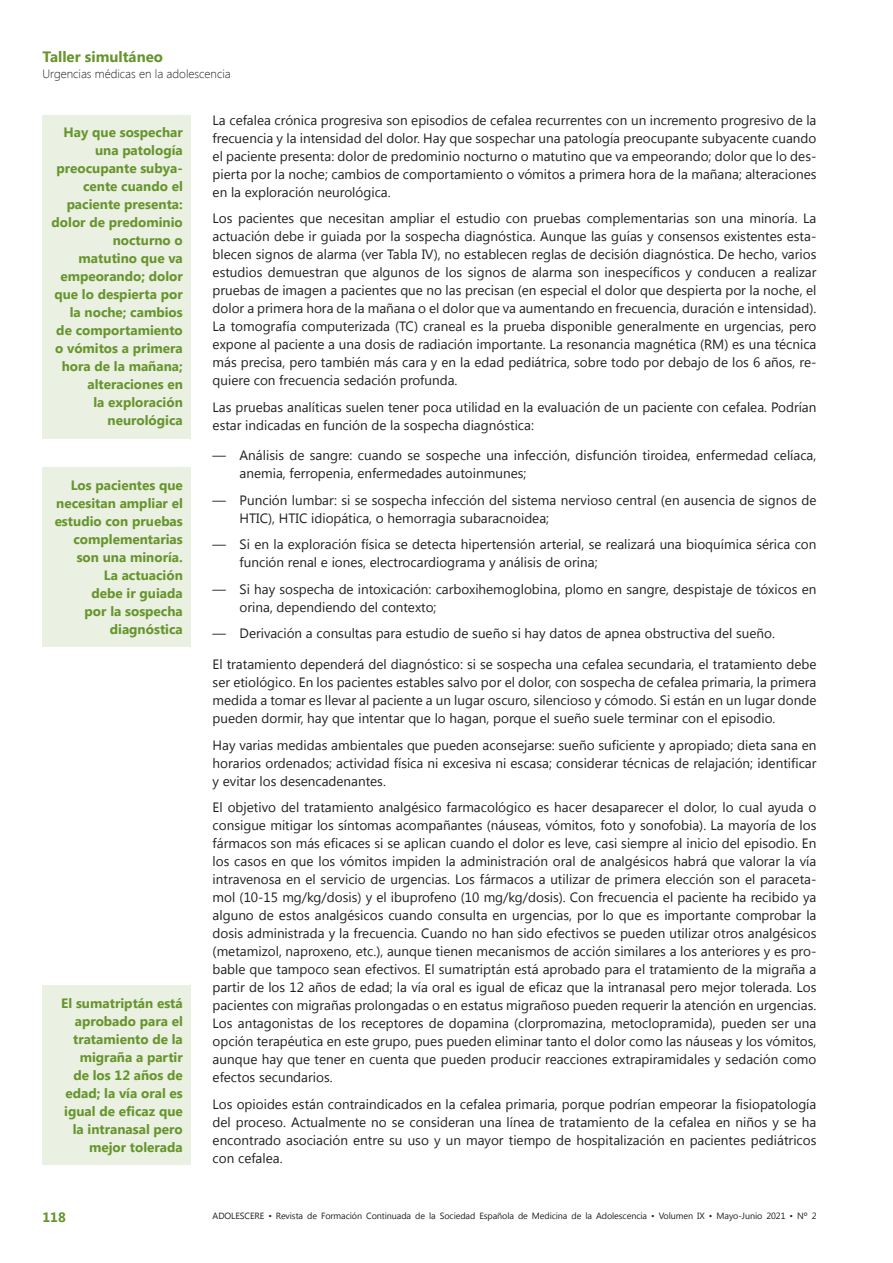
<style>
.page{position:relative;width:893px;height:1263px;background:#fff}
.page>*{position:absolute;margin:0;border:0;box-sizing:border-box;transform-origin:0 0}
.t1{font:700 15px "Segoe UI";color:#66952c}
.t2{font:13.5px/18px "Segoe UI";color:#231f20;text-align:justify}
.t3{font:700 13.5px/18px "Segoe UI";color:#66952c;text-align:right}
.t4{font:300 12px "Segoe UI";color:#231f20}
.t5{font:9px "Segoe UI";letter-spacing:-.01em;color:#231f20}
</style>
<div class="page">
<div style="left:43px;top:115px;width:148px;height:323px;background:#eaf0e2"></div>
<div style="left:43px;top:467px;width:148px;height:180px;background:#eaf0e2"></div>
<div style="left:43px;top:985px;width:148px;height:180px;background:#eaf0e2"></div>
<p class="t1" style="left:43px;top:46px;width:122px">Taller simultáneo</p>
<p class="t4" style="left:43px;top:66px;width:190px">Urgencias médicas en la adolescencia</p>
<p class="t3" style="left:52px;top:123px;width:133px">Hay que sospechar una patología preocupante subya&shy;cente cuando el paciente presenta: dolor de predominio nocturno o matutino que va empeorando; dolor que lo despierta por la noche; cambios de comportamiento o vómitos a primera hora de la mañana; alteraciones en<br>la exploración neurológica</p>
<p class="t3" style="left:55px;top:475px;width:130px">Los pacientes que necesitan ampliar el estudio con pruebas complementarias son una minoría.<br>La actuación<br>debe ir guiada<br>por la sospecha diagnóstica</p>
<p class="t3" style="left:61px;top:993px;width:123px">El sumatriptán está aprobado para el tratamiento de la migraña a partir de los 12 años de edad; la vía oral es igual de eficaz que la intranasal pero mejor tolerada</p>
<p class="t2" style="left:213px;top:110px;width:605px">La cefalea crónica progresiva son episodios de cefalea recurrentes con un incremento progresivo de la frecuencia y la intensidad del dolor. Hay que sospechar una patología preocupante subyacente cuando el paciente presenta: dolor de predominio nocturno o matutino que va empeorando; dolor que lo des&shy;pierta por la noche; cambios de comportamiento o vómitos a primera hora de la mañana; alteraciones en la exploración neurológica.</p>
<p class="t2" style="left:213px;top:209px;width:605px">Los pacientes que necesitan ampliar el estudio con pruebas complementarias son una minoría. La actuación debe ir guiada por la sospecha diagnóstica. Aunque las guías y consensos existentes esta&shy;blecen signos de alarma (ver Tabla IV), no establecen reglas de decisión diagnóstica. De hecho, varios estudios demuestran que algunos de los signos de alarma son inespecíficos y conducen a realizar pruebas de imagen a pacientes que no las precisan (en especial el dolor que despierta por la noche, el dolor a primera hora de la mañana o el dolor que va aumentando en frecuencia, duración e intensidad).<br>La tomografía computerizada (TC) craneal es la prueba disponible generalmente en urgencias, pero expone al paciente a una dosis de radiación importante. La resonancia magnética (RM) es una técnica más precisa, pero también más cara y en la edad pediátrica, sobre todo por debajo de los 6 años, re&shy;quiere con frecuencia sedación profunda.</p>
<p class="t2" style="left:213px;top:397px;width:605px">Las pruebas analíticas suelen tener poca utilidad en la evaluación de un paciente con cefalea. Podrían estar indicadas en función de la sospecha diagnóstica:</p>
<p class="t2" style="left:240px;top:446px;width:578px;text-indent:-27px">— Análisis de sangre: cuando se sospeche una infección, disfunción tiroidea, enfermedad celíaca, anemia, ferropenia, enfermedades autoinmunes;</p>
<p class="t2" style="left:240px;top:491px;width:578px;text-indent:-27px">— Punción lumbar: si se sospecha infección del sistema nervioso central (en ausencia de signos de<br>HTIC), HTIC idiopática, o hemorragia subaracnoidea;</p>
<p class="t2" style="left:240px;top:535px;width:578px;text-indent:-27px">— Si en la exploración física se detecta hipertensión arterial, se realizará una bioquímica sérica con función renal e iones, electrocardiograma y análisis de orina;</p>
<p class="t2" style="left:240px;top:580px;width:578px;text-indent:-27px">— Si hay sospecha de intoxicación: carboxihemoglobina, plomo en sangre, despistaje de tóxicos en orina, dependiendo del contexto;</p>
<p class="t2" style="left:213px;top:624px;width:564px">— Derivación a consultas para estudio de sueño si hay datos de apnea obstructiva del sueño.</p>
<p class="t2" style="left:213px;top:655px;width:605px">El tratamiento dependerá del diagnóstico: si se sospecha una cefalea secundaria, el tratamiento debe ser etiológico. En los pacientes estables salvo por el dolor, con sospecha de cefalea primaria, la primera medida a tomar es llevar al paciente a un lugar oscuro, silencioso y cómodo. Si están en un lugar donde pueden dormir, hay que intentar que lo hagan, porque el sueño suele terminar con el episodio.</p>
<p class="t2" style="left:213px;top:735px;width:605px">Hay varias medidas ambientales que pueden aconsejarse: sueño suficiente y apropiado; dieta sana en horarios ordenados; actividad física ni excesiva ni escasa; considerar técnicas de relajación; identificar y evitar los desencadenantes.</p>
<p class="t2" style="left:213px;top:798px;width:605px">El objetivo del tratamiento analgésico farmacológico es hacer desaparecer el dolor, lo cual ayuda o consigue mitigar los síntomas acompañantes (náuseas, vómitos, foto y sonofobia). La mayoría de los fármacos son más eficaces si se aplican cuando el dolor es leve, casi siempre al inicio del episodio. En los casos en que los vómitos impiden la administración oral de analgésicos habrá que valorar la vía intravenosa en el servicio de urgencias. Los fármacos a utilizar de primera elección son el paraceta&shy;mol (10-15 mg/kg/dosis) y el ibuprofeno (10 mg/kg/dosis). Con frecuencia el paciente ha recibido ya alguno de estos analgésicos cuando consulta en urgencias, por lo que es importante comprobar la dosis administrada y la frecuencia. Cuando no han sido efectivos se pueden utilizar otros analgésicos (metamizol, naproxeno, etc.), aunque tienen mecanismos de acción similares a los anteriores y es pro&shy;bable que tampoco sean efectivos. El sumatriptán está aprobado para el tratamiento de la migraña a partir de los 12 años de edad; la vía oral es igual de eficaz que la intranasal pero mejor tolerada. Los pacientes con migrañas prolongadas o en estatus migrañoso pueden requerir la atención en urgencias.<br>Los antagonistas de los receptores de dopamina (clorpromazina, metoclopramida), pueden ser una opción terapéutica en este grupo, pues pueden eliminar tanto el dolor como las náuseas y los vómitos, aunque hay que tener en cuenta que pueden producir reacciones extrapiramidales y sedación como efectos secundarios.</p>
<p class="t2" style="left:213px;top:1094px;width:605px">Los opioides están contraindicados en la cefalea primaria, porque podrían empeorar la fisiopatología del proceso. Actualmente no se consideran una línea de tratamiento de la cefalea en niños y se ha encontrado asociación entre su uso y un mayor tiempo de hospitalización en pacientes pediátricos con cefalea.</p>
<p class="t3" style="left:43px;top:1207px;width:25px">118</p>
<p class="t5" style="left:213px;top:1209px;width:605px">ADOLESCERE • Revista de Formación Continuada de la Sociedad Española de Medicina de la Adolescencia • Volumen IX • Mayo-Junio 2021 • Nº 2</p>
</div>
